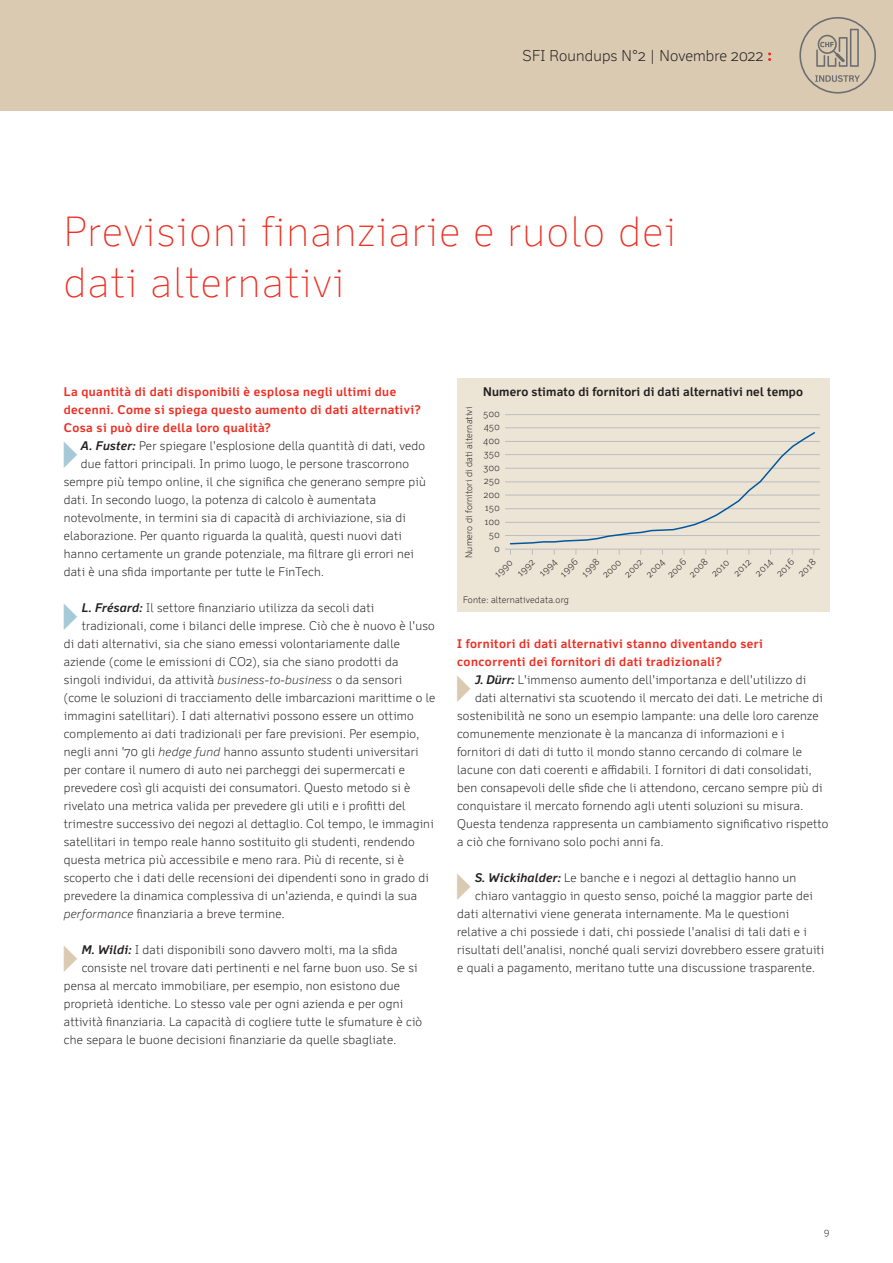
<style>
.page{position:relative;width:893px;height:1263px;background:#fff}
.page>*{position:absolute;margin:0;border:0;box-sizing:border-box;transform-origin:0 0}
.Main_Title{font:100 40.5px/51px "Felbridge Pro";letter-spacing:.04em;color:#ee2e22}
.t1{font:300 15px "Felbridge Pro";letter-spacing:.01em;color:#231f20}
.Copy{font:300 12px "Felbridge Pro";letter-spacing:.02em;color:#231f20}
.Subtitle_ohne_absatz{font:700 12px/18px "Felbridge Pro";letter-spacing:.04em;color:#ee2e22}
.Copy-2{font:700 12px "Felbridge Pro";letter-spacing:.02em;color:#231f20}
.Copy-3{font:300 9px "Felbridge Pro";letter-spacing:.02em;color:#231f20}
.Copy-4{font:300 9px/13.5px "Felbridge Pro";letter-spacing:.05em;color:#231f20;text-align:right}
.s1{font-family:"New Baskerville Std";font-weight:400;font-size:16.5px;color:#ee2e22}
.s2{font-weight:700;font-style:italic}
.s3{font-style:italic}
</style>
<div class="page">
<div style="left:0;top:0;width:893px;height:111px;background:#dacab2"></div>
<svg style="left:799px;top:17px;width:77px;height:77px"></svg>
<div style="left:457px;top:378px;width:372px;height:233px;background:#ece4d5"></div>
<hr style="left:505px;top:535px;width:315px;height:1px;background:#bcbdc0">
<hr style="left:505px;top:522px;width:315px;height:1px;background:#bcbdc0">
<hr style="left:505px;top:508px;width:315px;height:1px;background:#bcbdc0">
<hr style="left:505px;top:495px;width:315px;height:1px;background:#bcbdc0">
<hr style="left:505px;top:482px;width:315px;height:1px;background:#bcbdc0">
<hr style="left:505px;top:468px;width:315px;height:1px;background:#bcbdc0">
<hr style="left:505px;top:454px;width:315px;height:1px;background:#bcbdc0">
<hr style="left:505px;top:441px;width:315px;height:1px;background:#bcbdc0">
<hr style="left:505px;top:427px;width:315px;height:1px;background:#bcbdc0">
<hr style="left:505px;top:414px;width:315px;height:1px;background:#bcbdc0">
<hr style="left:505px;top:549px;width:315px;height:1px;background:#bcbdc0">
<svg style="left:509px;top:432px;width:307px;height:123px"></svg>
<p class="t1" style="left:523px;top:47px;width:251px">SFI Roundups N°2 | Novembre 2022 <span class="s1">:</span></p>
<p class="Main_Title" style="left:64px;top:206px;width:613px">Previsioni finanziarie e ruolo dei dati alternativi</p>
<p class="Subtitle_ohne_absatz" style="left:64px;top:382px;width:359px">La quantità di dati disponibili è esplosa negli ultimi due decenni. Come si spiega questo aumento di dati alternativi?<br>Cosa si può dire della loro qualità?</p>
<p class="Copy" style="left:81px;top:438px;width:346px"><span class="s2">A. Fuster:</span> Per spiegare l'esplosione della quantità di dati, vedo</p>
<p class="Copy" style="left:81px;top:456px;width:330px">due fattori principali. In primo luogo, le persone trascorrono</p>
<p class="Copy" style="left:64px;top:474px;width:363px">sempre più tempo online, il che significa che generano sempre più</p>
<p class="Copy" style="left:64px;top:492px;width:314px">dati. In secondo luogo, la potenza di calcolo è aumentata</p>
<p class="Copy" style="left:64px;top:510px;width:343px">notevolmente, in termini sia di capacità di archiviazione, sia di</p>
<p class="Copy" style="left:64px;top:528px;width:340px">elaborazione. Per quanto riguarda la qualità, questi nuovi dati</p>
<p class="Copy" style="left:64px;top:546px;width:351px">hanno certamente un grande potenziale, ma filtrare gli errori nei</p>
<p class="Copy" style="left:64px;top:564px;width:262px">dati è una sfida importante per tutte le FinTech.</p>
<p class="Copy" style="left:82px;top:600px;width:294px"><span class="s2">L. Frésard:</span> Il settore finanziario utilizza da secoli dati</p>
<p class="Copy" style="left:82px;top:618px;width:355px">tradizionali, come i bilanci delle imprese. Ciò che è nuovo è l'uso</p>
<p class="Copy" style="left:64px;top:636px;width:338px">di dati alternativi, sia che siano emessi volontariamente dalle</p>
<p class="Copy" style="left:64px;top:654px;width:336px">aziende (come le emissioni di CO2), sia che siano prodotti da</p>
<p class="Copy" style="left:64px;top:672px;width:340px">singoli individui, da attività <span class="s3">business-to-business</span> o da sensori</p>
<p class="Copy" style="left:64px;top:690px;width:373px">(come le soluzioni di tracciamento delle imbarcazioni marittime o le</p>
<p class="Copy" style="left:64px;top:708px;width:352px">immagini satellitari). I dati alternativi possono essere un ottimo</p>
<p class="Copy" style="left:64px;top:726px;width:357px">complemento ai dati tradizionali per fare previsioni. Per esempio,</p>
<p class="Copy" style="left:64px;top:744px;width:356px">negli anni '70 gli <span class="s3">hedge fund</span> hanno assunto studenti universitari</p>
<p class="Copy" style="left:64px;top:762px;width:343px">per contare il numero di auto nei parcheggi dei supermercati e</p>
<p class="Copy" style="left:64px;top:780px;width:348px">prevedere così gli acquisti dei consumatori. Questo metodo si è</p>
<p class="Copy" style="left:64px;top:798px;width:343px">rivelato una metrica valida per prevedere gli utili e i profitti del</p>
<p class="Copy" style="left:64px;top:816px;width:371px">trimestre successivo dei negozi al dettaglio. Col tempo, le immagini</p>
<p class="Copy" style="left:64px;top:834px;width:352px">satellitari in tempo reale hanno sostituito gli studenti, rendendo</p>
<p class="Copy" style="left:64px;top:852px;width:342px">questa metrica più accessibile e meno rara. Più di recente, si è</p>
<p class="Copy" style="left:64px;top:870px;width:367px">scoperto che i dati delle recensioni dei dipendenti sono in grado di</p>
<p class="Copy" style="left:64px;top:888px;width:355px">prevedere la dinamica complessiva di un'azienda, e quindi la sua</p>
<p class="Copy" style="left:64px;top:906px;width:222px"><span class="s3">performance</span> finanziaria a breve termine.</p>
<p class="Copy" style="left:82px;top:942px;width:317px"><span class="s2">M. Wildi:</span> I dati disponibili sono davvero molti, ma la sfida</p>
<p class="Copy" style="left:82px;top:960px;width:337px">consiste nel trovare dati pertinenti e nel farne buon uso. Se si</p>
<p class="Copy" style="left:64px;top:978px;width:338px">pensa al mercato immobiliare, per esempio, non esistono due</p>
<p class="Copy" style="left:64px;top:996px;width:341px">proprietà identiche. Lo stesso vale per ogni azienda e per ogni</p>
<p class="Copy" style="left:64px;top:1014px;width:360px">attività finanziaria. La capacità di cogliere tutte le sfumature è ciò</p>
<p class="Copy" style="left:64px;top:1032px;width:334px">che separa le buone decisioni finanziarie da quelle sbagliate.</p>
<p class="Copy-2" style="left:483px;top:384px;width:322px">Numero stimato di fornitori di dati alternativi nel tempo</p>
<p class="Copy-3" style="left:464px;top:558px;width:153px;rotate:-90deg">Numero di fornitori di dati alternativi</p>
<p class="Copy-3" style="left:463px;top:594px;width:107px">Fonte: alternativedata.org</p>
<p class="Copy-4" style="left:483px;top:407px;width:18px">500<br>450<br>400<br>350<br>300<br>250<br>200<br>150<br>100<br>50<br>0</p>
<p class="Copy-3" style="left:492px;top:571px;width:22px;rotate:-45deg">1990</p>
<p class="Copy-3" style="left:515px;top:571px;width:22px;rotate:-45deg">1992</p>
<p class="Copy-3" style="left:537px;top:571px;width:22px;rotate:-45deg">1994</p>
<p class="Copy-3" style="left:558px;top:571px;width:22px;rotate:-45deg">1996</p>
<p class="Copy-3" style="left:579px;top:571px;width:22px;rotate:-45deg">1998</p>
<p class="Copy-3" style="left:600px;top:572px;width:23px;rotate:-45deg">2000</p>
<p class="Copy-3" style="left:622px;top:571px;width:22px;rotate:-45deg">2002</p>
<p class="Copy-3" style="left:644px;top:572px;width:23px;rotate:-45deg">2004</p>
<p class="Copy-3" style="left:665px;top:572px;width:23px;rotate:-45deg">2006</p>
<p class="Copy-3" style="left:687px;top:572px;width:23px;rotate:-45deg">2008</p>
<p class="Copy-3" style="left:709px;top:571px;width:22px;rotate:-45deg">2010</p>
<p class="Copy-3" style="left:732px;top:571px;width:21px;rotate:-45deg">2012</p>
<p class="Copy-3" style="left:753px;top:571px;width:21px;rotate:-45deg">2014</p>
<p class="Copy-3" style="left:774px;top:571px;width:22px;rotate:-45deg">2016</p>
<p class="Copy-3" style="left:796px;top:571px;width:22px;rotate:-45deg">2018</p>
<p class="Subtitle_ohne_absatz" style="left:457px;top:634px;width:307px">I fornitori di dati alternativi stanno diventando seri concorrenti dei fornitori di dati tradizionali?</p>
<p class="Copy" style="left:475px;top:672px;width:333px"><span class="s2">J. Dürr:</span> L'immenso aumento dell'importanza e dell'utilizzo di</p>
<p class="Copy" style="left:475px;top:690px;width:349px">dati alternativi sta scuotendo il mercato dei dati. Le metriche di</p>
<p class="Copy" style="left:457px;top:708px;width:363px">sostenibilità ne sono un esempio lampante: una delle loro carenze</p>
<p class="Copy" style="left:457px;top:726px;width:329px">comunemente menzionate è la mancanza di informazioni e i</p>
<p class="Copy" style="left:457px;top:744px;width:346px">fornitori di dati di tutto il mondo stanno cercando di colmare le</p>
<p class="Copy" style="left:457px;top:762px;width:356px">lacune con dati coerenti e affidabili. I fornitori di dati consolidati,</p>
<p class="Copy" style="left:457px;top:780px;width:367px">ben consapevoli delle sfide che li attendono, cercano sempre più di</p>
<p class="Copy" style="left:457px;top:798px;width:347px">conquistare il mercato fornendo agli utenti soluzioni su misura.</p>
<p class="Copy" style="left:457px;top:816px;width:373px">Questa tendenza rappresenta un cambiamento significativo rispetto</p>
<p class="Copy" style="left:457px;top:834px;width:208px">a ciò che fornivano solo pochi anni fa.</p>
<p class="Copy" style="left:475px;top:870px;width:323px"><span class="s2">S. Wickihalder:</span> Le banche e i negozi al dettaglio hanno un</p>
<p class="Copy" style="left:475px;top:888px;width:339px">chiaro vantaggio in questo senso, poiché la maggior parte dei</p>
<p class="Copy" style="left:457px;top:906px;width:333px">dati alternativi viene generata internamente. Ma le questioni</p>
<p class="Copy" style="left:457px;top:924px;width:351px">relative a chi possiede i dati, chi possiede l'analisi di tali dati e i</p>
<p class="Copy" style="left:457px;top:942px;width:369px">risultati dell'analisi, nonché quali servizi dovrebbero essere gratuiti</p>
<p class="Copy" style="left:457px;top:960px;width:359px">e quali a pagamento, meritano tutte una discussione trasparente.</p>
<p class="Copy-3" style="left:824px;top:1226px;width:7px">9</p>
</div>
